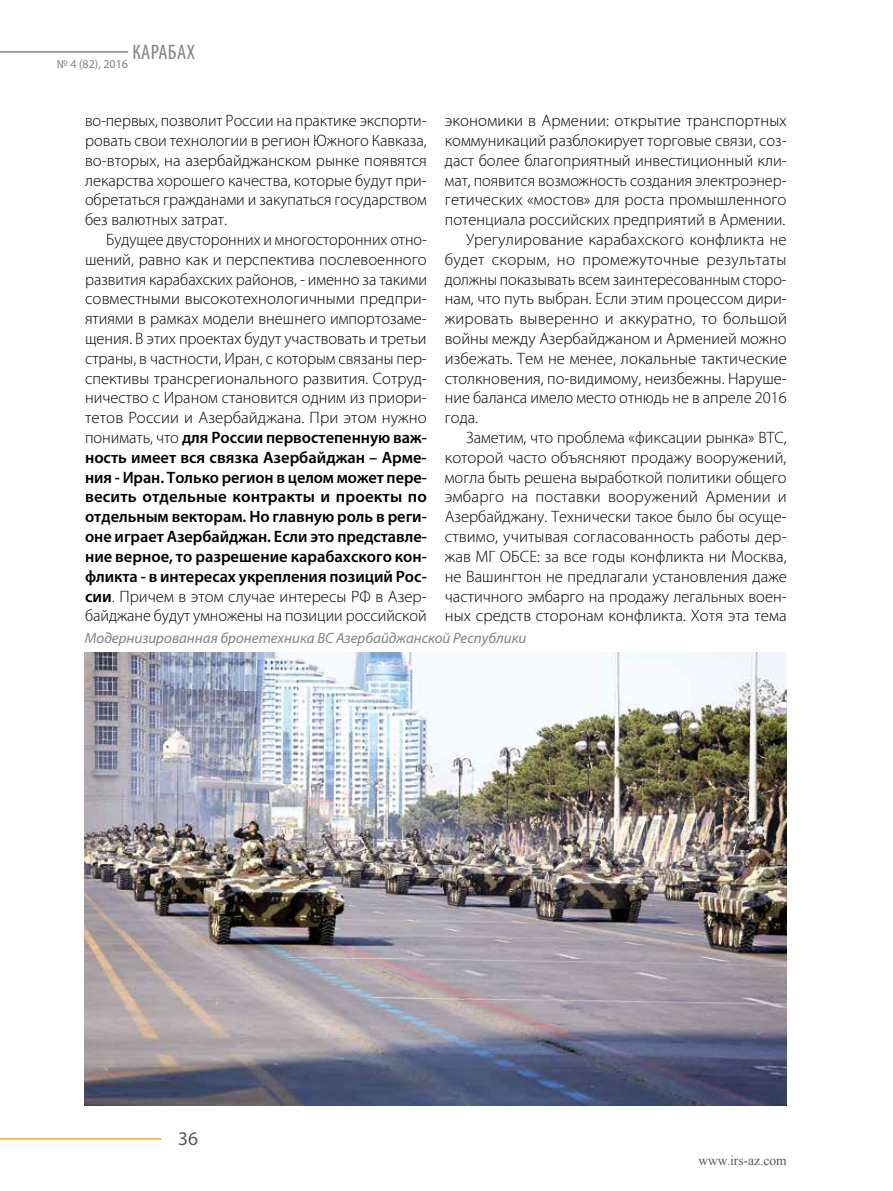
<style>
.page{position:relative;width:893px;height:1191px;background:#fff}
.page>*{position:absolute;margin:0;border:0;box-sizing:border-box;transform-origin:0 0}
.t1{font:condensed 21px "Myriad Pro";letter-spacing:.02em;color:#808285}
.t2{font:19.5px "Myriad Pro";color:#58595b}
.t3{font:300 16.5px/19.8px "Myriad Pro";color:#000;text-align:justify}
.t4{font:italic 15px "Myriad Pro";color:#808285}
.t5{font:13.5px "Times New Roman";color:#58595b}
.t6{font:12px "Myriad Pro";color:#808285}
.s1{font-weight:600}
</style>
<div class="page">
<hr style="left:0;top:51px;width:128px;height:2px;background:#808285">
<hr style="left:0;top:1138px;width:162px;height:1px;background:#fcaf17">
<img style="left:85px;top:652px;width:702px;height:454px">
<p class="t1" style="left:132px;top:39px;width:64px">КАРАБАХ</p>
<p class="t6" style="left:57px;top:56px;width:73px">№ 4 (82), 2016</p>
<p class="t3" style="left:85px;top:111px;width:343px">во-первых, позволит России на практике экспорти&shy;ровать свои технологии в регион Южного Кавказа, во-вторых, на азербайджанском рынке появятся лекарства хорошего качества, которые будут при&shy;обретаться гражданами и закупаться государством без валютных затрат.</p>
<p class="t3" style="left:85px;top:230px;width:343px;text-indent:21px">Будущее двусторонних и многосторонних отно&shy;шений, равно как и перспектива послевоенного развития карабахских районов, - именно за такими совместными высокотехнологичными предпри&shy;ятиями в рамках модели внешнего импортозаме&shy;щения. В этих проектах будут участвовать и третьи страны, в частности, Иран, с которым связаны пер&shy;спективы трансрегионального развития. Сотруд&shy;ничество с Ираном становится одним из приори&shy;тетов России и Азербайджана. При этом нужно понимать, что <span class="s1">для России первостепенную важ&shy;ность имеет вся связка Азербайджан – Арме&shy;ния - Иран. Только регион в целом может пере&shy;весить отдельные контракты и проекты по отдельным векторам. Но главную роль в реги&shy;оне играет Азербайджан. Если это представле&shy;ние верное, то разрешение карабахского кон&shy;фликта - в интересах укрепления позиций Рос&shy;сии</span>. Причем в этом случае интересы РФ в Азер&shy;байджане будут умножены на позиции российской</p>
<p class="t3" style="left:445px;top:111px;width:343px">экономики в Армении: открытие транспортных</p>
<p class="t3" style="left:445px;top:131px;width:343px">коммуникаций разблокирует торговые связи, соз-</p>
<p class="t3" style="left:445px;top:151px;width:343px">даст более благоприятный инвестиционный кли-</p>
<p class="t3" style="left:445px;top:170px;width:343px">мат, появится возможность создания электроэнер-</p>
<p class="t3" style="left:445px;top:190px;width:343px">гетических «мостов» для роста промышленного</p>
<p class="t3" style="left:445px;top:210px;width:342px">потенциала российских предприятий в Армении.</p>
<p class="t3" style="left:466px;top:230px;width:322px">Урегулирование карабахского конфликта не</p>
<p class="t3" style="left:445px;top:250px;width:343px">будет скорым, но промежуточные результаты</p>
<p class="t3" style="left:445px;top:269px;width:343px">должны показывать всем заинтересованным сторо-</p>
<p class="t3" style="left:445px;top:289px;width:343px">нам, что путь выбран. Если этим процессом дири-</p>
<p class="t3" style="left:445px;top:309px;width:344px">жировать выверенно и аккуратно, то большой</p>
<p class="t3" style="left:445px;top:329px;width:343px">войны между Азербайджаном и Арменией можно</p>
<p class="t3" style="left:445px;top:349px;width:343px">избежать. Тем не менее, локальные тактические</p>
<p class="t3" style="left:445px;top:368px;width:343px">столкновения, по-видимому, неизбежны. Наруше-</p>
<p class="t3" style="left:445px;top:388px;width:343px">ние баланса имело место отнюдь не в апреле 2016</p>
<p class="t3" style="left:445px;top:408px;width:35px">года.</p>
<p class="t3" style="left:466px;top:428px;width:322px">Заметим, что проблема «фиксации рынка» ВТС,</p>
<p class="t3" style="left:445px;top:448px;width:343px">которой часто объясняют продажу вооружений,</p>
<p class="t3" style="left:445px;top:467px;width:343px">могла быть решена выработкой политики общего</p>
<p class="t3" style="left:445px;top:487px;width:343px">эмбарго на поставки вооружений Армении и</p>
<p class="t3" style="left:445px;top:507px;width:343px">Азербайджану. Технически такое было бы осуще-</p>
<p class="t3" style="left:445px;top:527px;width:343px">ствимо, учитывая согласованность работы дер-</p>
<p class="t3" style="left:445px;top:547px;width:343px">жав МГ ОБСЕ: за все годы конфликта ни Москва,</p>
<p class="t3" style="left:445px;top:566px;width:343px">не Вашингтон не предлагали установления даже</p>
<p class="t3" style="left:445px;top:586px;width:343px">частичного эмбарго на продажу легальных воен-</p>
<p class="t3" style="left:445px;top:606px;width:343px">ных средств сторонам конфликта. Хотя эта тема</p>
<p class="t4" style="left:85px;top:628px;width:443px">Модернизированная бронетехника ВС Азербайджанской Республики</p>
<p class="t2" style="left:178px;top:1126px;width:22px">36</p>
<p class="t5" style="left:698px;top:1151px;width:90px">www.irs-az.com</p>
</div>
